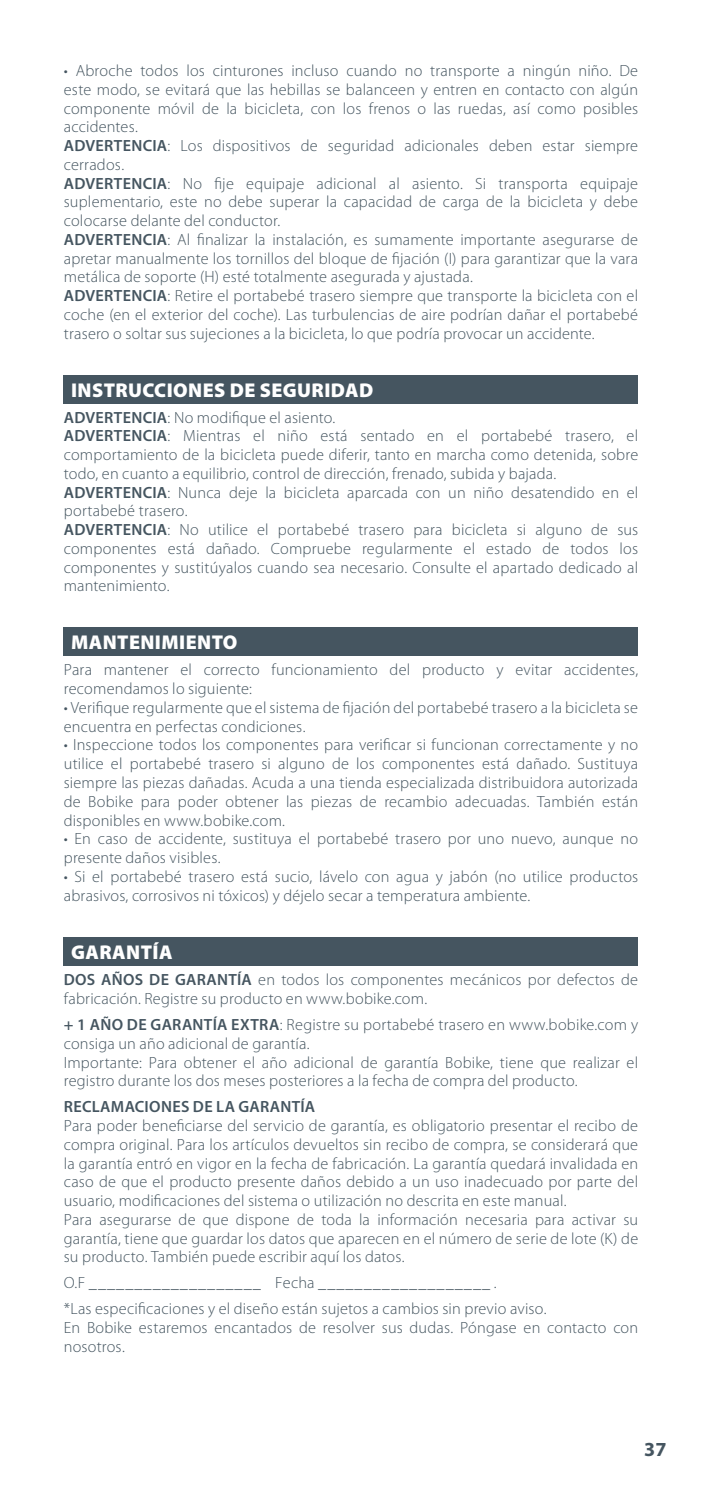
<style>
.page{position:relative;width:702px;height:1489px;background:#fff}
.page>*{position:absolute;margin:0;border:0;box-sizing:border-box;transform-origin:0 0}
.t1{font:900 20px "Myriad Pro";letter-spacing:.02em;color:#fff}
.t2{font:700 20px "Myriad Pro";color:#455560}
.t3{font:300 16.25px/18.8px "Myriad Pro";letter-spacing:.01em;color:#455560}
.t4{font:600 16.25px "Myriad Pro";letter-spacing:.02em;color:#455560}
.s1{font-weight:600}
</style>
<div class="page">
<div style="left:64px;top:375px;width:574px;height:28px;background:#455560"></div>
<div style="left:64px;top:627px;width:574px;height:29px;background:#455560"></div>
<div style="left:64px;top:937px;width:574px;height:29px;background:#455560"></div>
<p class="t3" style="left:64px;top:61px;width:576px">• Abroche todos los cinturones incluso cuando no transporte a ningún niño. De este modo, se evitará que las hebillas se balanceen y entren en contacto con algún componente móvil de la bicicleta, con los frenos o las ruedas, así como posibles accidentes.<br><span class="s1">ADVERTENCIA</span>: Los dispositivos de seguridad adicionales deben estar siempre cerrados.<br><span class="s1">ADVERTENCIA</span>: No fije equipaje adicional al asiento. Si transporta equipaje suplementario, este no debe superar la capacidad de carga de la bicicleta y debe colocarse delante del conductor.<br><span class="s1">ADVERTENCIA</span>: Al finalizar la instalación, es sumamente importante asegurarse de apretar manualmente los tornillos del bloque de fijación (I) para garantizar que la vara metálica de soporte (H) esté totalmente asegurada y ajustada.<br><span class="s1">ADVERTENCIA</span>: Retire el portabebé trasero siempre que transporte la bicicleta con el coche (en el exterior del coche). Las turbulencias de aire podrían dañar el portabebé trasero o soltar sus sujeciones a la bicicleta, lo que podría provocar un accidente.</p>
<p class="t1" style="left:71px;top:378px;width:303px">INSTRUCCIONES DE SEGURIDAD</p>
<p class="t3" style="left:64px;top:408px;width:576px"><span class="s1">ADVERTENCIA</span>: No modifique el asiento.<br><span class="s1">ADVERTENCIA</span>: Mientras el niño está sentado en el portabebé trasero, el comportamiento de la bicicleta puede diferir, tanto en marcha como detenida, sobre todo, en cuanto a equilibrio, control de dirección, frenado, subida y bajada.<br><span class="s1">ADVERTENCIA</span>: Nunca deje la bicicleta aparcada con un niño desatendido en el portabebé trasero.<br><span class="s1">ADVERTENCIA</span>: No utilice el portabebé trasero para bicicleta si alguno de sus componentes está dañado. Compruebe regularmente el estado de todos los componentes y sustitúyalos cuando sea necesario. Consulte el apartado dedicado al mantenimiento.</p>
<p class="t1" style="left:71px;top:631px;width:168px">MANTENIMIENTO</p>
<p class="t3" style="left:64px;top:661px;width:576px">Para mantener el correcto funcionamiento del producto y evitar accidentes, recomendamos lo siguiente:</p>
<p class="t3" style="left:64px;top:698px;width:576px">• Verifique regularmente que el sistema de fijación del portabebé trasero a la bicicleta se encuentra en perfectas condiciones.</p>
<p class="t3" style="left:64px;top:736px;width:576px;text-align:justify">• Inspeccione todos los componentes para verificar si funcionan correctamente y no utilice el portabebé trasero si alguno de los componentes está dañado. Sustituya siempre las piezas dañadas. Acuda a una tienda especializada distribuidora autorizada de Bobike para poder obtener las piezas de recambio adecuadas. También están disponibles en www.bobike.com.</p>
<p class="t3" style="left:64px;top:829px;width:575px">• En caso de accidente, sustituya el portabebé trasero por uno nuevo, aunque no presente daños visibles.</p>
<p class="t3" style="left:64px;top:867px;width:576px">• Si el portabebé trasero está sucio, lávelo con agua y jabón (no utilice productos abrasivos, corrosivos ni tóxicos) y déjelo secar a temperatura ambiente.</p>
<p class="t1" style="left:71px;top:941px;width:103px">GARANTÍA</p>
<p class="t3" style="left:64px;top:970px;width:576px"><span class="s1">DOS AÑOS DE GARANTÍA</span> en todos los componentes mecánicos por defectos de fabricación. Registre su producto en www.bobike.com.</p>
<p class="t3" style="left:64px;top:1015px;width:576px"><span class="s1">+ 1 AÑO DE GARANTÍA EXTRA</span>: Registre su portabebé trasero en www.bobike.com y consiga un año adicional de garantía.<br>Importante: Para obtener el año adicional de garantía Bobike, tiene que realizar el registro durante los dos meses posteriores a la fecha de compra del producto.</p>
<p class="t4" style="left:64px;top:1097px;width:253px">RECLAMACIONES DE LA GARANTÍA</p>
<p class="t3" style="left:64px;top:1116px;width:576px">Para poder beneficiarse del servicio de garantía, es obligatorio presentar el recibo de compra original. Para los artículos devueltos sin recibo de compra, se considerará que la garantía entró en vigor en la fecha de fabricación. La garantía quedará invalidada en caso de que el producto presente daños debido a un uso inadecuado por parte del usuario, modificaciones del sistema o utilización no descrita en este manual.<br>Para asegurarse de que dispone de toda la información necesaria para activar su garantía, tiene que guardar los datos que aparecen en el número de serie de lote (K) de su producto. También puede escribir aquí los datos.</p>
<p class="t3" style="left:64px;top:1269px;width:484px;line-height:25.8px">O.F ___________________ Fecha ___________________ .<br>*Las especificaciones y el diseño están sujetos a cambios sin previo aviso.</p>
<p class="t3" style="left:64px;top:1318px;width:576px">En Bobike estaremos encantados de resolver sus dudas. Póngase en contacto con nosotros.</p>
<p class="t2" style="left:644px;top:1437px;width:24px">37</p>
</div>
